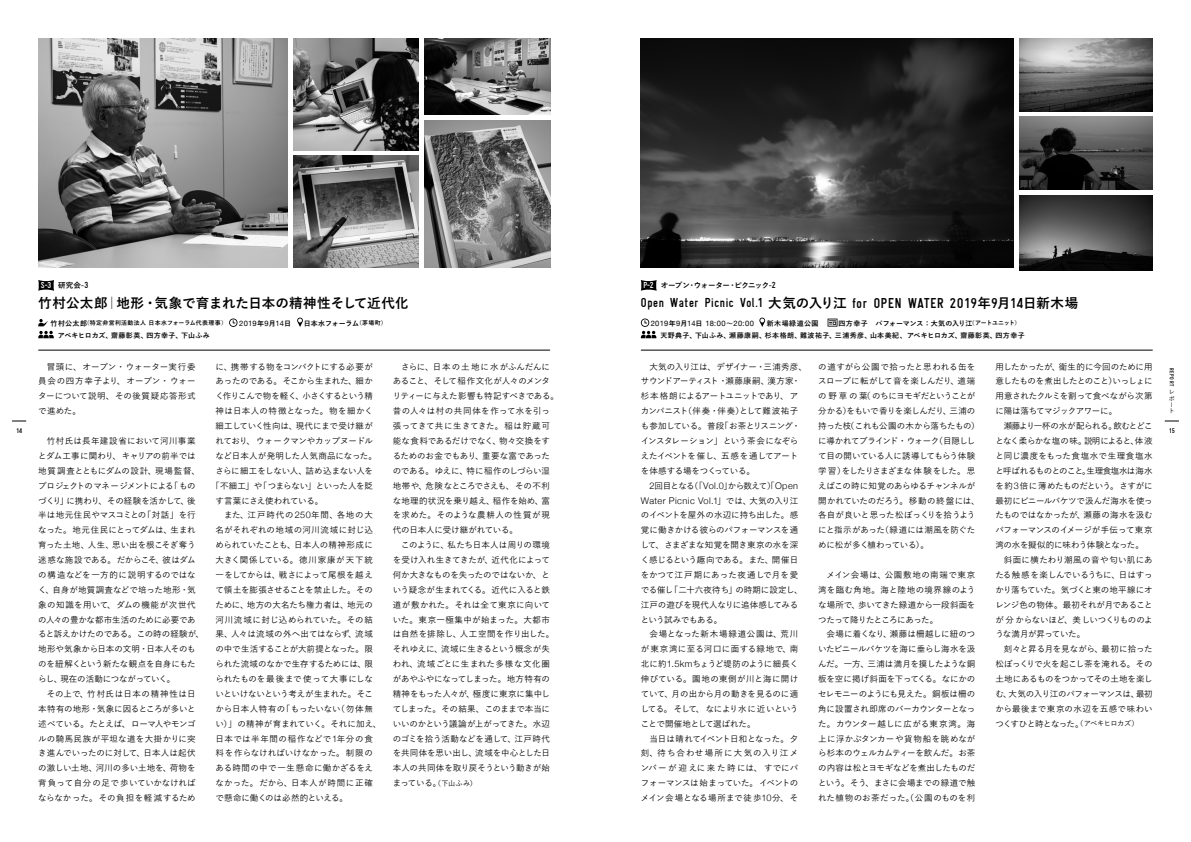
<style>
.page{position:relative;width:1191px;height:842px;background:#fff}
.page>*{position:absolute;margin:0;border:0;box-sizing:border-box;transform-origin:0 0}
.t1{font:13.5px "Gliscor Gothic";letter-spacing:.045em;color:#000}
.t2{font:700 13.5px "Yu Go";letter-spacing:.015em;color:#000}
.t3{font:300 9.2px "Helvetica Neue";letter-spacing:.05em;color:#000}
.t4{font:9px "Gliscor Gothic";color:#fff}
.t5{font:500 8.5px/14.9px "Yu Go";letter-spacing:-.015em;color:#000;text-align:justify}
.t6{font:500 8.5px "Yu Go";letter-spacing:-.04em;color:#000}
.t7{font:500 8.5px "Yu Go";letter-spacing:.005em;color:#000}
.t8{font:500 8.5px "Yu Go";letter-spacing:.04em;color:#000}
.t9{font:500 8.5px "Yu Go";letter-spacing:.065em;color:#000}
.t10{font:500 8.5px "Yu Go";letter-spacing:-.09em;color:#000}
.t11{font:500 8.5px "Yu Go";letter-spacing:-.06em;color:#000}
.t12{font:500 8.5px "Yu Go";letter-spacing:-.05em;color:#000}
.t13{font:500 8.5px "Yu Go";letter-spacing:.015em;color:#000}
.t14{font:500 8.5px "Yu Go";letter-spacing:.09em;color:#000}
.t15{font:500 8.5px "Yu Go";letter-spacing:.02em;color:#000}
.t16{font:500 8.5px "Yu Go";letter-spacing:.075em;color:#000}
.t17{font:500 8.5px "Yu Go";letter-spacing:.01em;color:#000}
.t18{font:7.6px "Helvetica Neue";letter-spacing:.045em;color:#000}
.t19{font:700 7.5px "Yu Go";letter-spacing:-.075em;color:#000}
.t20{font:700 7px/12.2px "Yu Go";letter-spacing:.05em;color:#000}
.t21{font:700 7px "Yu Go";color:#000}
.t22{font:7px "Gliscor Gothic";color:#000}
.t23{font:6px "Gliscor Gothic";letter-spacing:.135em;color:#000}
.t24{font:500 6px/6.3px "Yu Go";color:#000}
.t25{font:700 5.9px "Yu Go";letter-spacing:.055em;color:#000}
.s1{font-family:"Helvetica Neue";font-weight:400;font-size:8.1px}
.s2{font-family:"Gliscor Gothic";font-weight:400;font-size:9.2px}
.s3{font-family:"Yu Go";font-weight:700}
.s4{font-size:14.9px}
.s5{font-family:"Yu Go";font-weight:700;font-size:7px}
.s6{font-size:7px}
.s7{font-family:"Helvetica Neue";font-weight:400;font-size:7.6px}
.s8{font-size:5.9px}
.s9{font-family:"Helvetica Neue";font-weight:300;font-size:9.2px}
.s10{font-family:"Yu Go";font-weight:500;font-size:8.5px}
.s11{font-size:7.2px}
</style>
<div class="page">
<svg style="left:1164px;top:421px;width:15px;height:1px"></svg>
<svg style="left:12px;top:421px;width:14px;height:1px"></svg>
<hr style="left:38px;top:350px;width:512px;height:1px;background:#000">
<svg style="left:229px;top:318px;width:8px;height:9px"></svg>
<svg style="left:297px;top:318px;width:6px;height:9px"></svg>
<svg style="left:38px;top:319px;width:16px;height:19px"></svg>
<svg style="left:641px;top:318px;width:15px;height:20px"></svg>
<svg style="left:759px;top:318px;width:6px;height:9px"></svg>
<img style="left:641px;top:38px;width:372px;height:230px">
<img style="left:1019px;top:38px;width:133px;height:73px">
<img style="left:1019px;top:117px;width:133px;height:72px">
<img style="left:1019px;top:195px;width:133px;height:76px">
<hr style="left:641px;top:350px;width:511px;height:1px;background:#000">
<img style="left:38px;top:38px;width:250px;height:230px">
<img style="left:293px;top:38px;width:126px;height:112px">
<img style="left:424px;top:120px;width:126px;height:148px">
<img style="left:424px;top:38px;width:126px;height:77px">
<img style="left:293px;top:156px;width:126px;height:112px">
<svg style="left:827px;top:319px;width:10px;height:8px"></svg>
<div style="left:38px;top:280px;width:16px;height:11px;background:#000"></div>
<div style="left:641px;top:280px;width:15px;height:11px;background:#000"></div>
<p class="t22" style="left:16px;top:426px;width:7px">14</p>
<p class="t19" style="left:660px;top:281px;width:117px">オープン・ウォーター・ピクニック<span class="s1">-</span><span class="s2">2</span></p>
<h1 class="t1" style="left:641px;top:295px;width:439px">Open Water Picnic Vol.1 <span class="s3">大気の入り江</span> <span class="s4">for OPEN WATER 2019</span><span class="s3">年</span><span class="s4">9</span><span class="s3">月</span><span class="s4">14</span><span class="s3">日新木場</span></h1>
<p class="t18" style="left:650px;top:317px;width:105px">2019<span class="s5">年</span>9<span class="s5">月</span>14<span class="s5">日</span> 18:00<span class="s5">～</span>20:00</p>
<p class="t19" style="left:58px;top:281px;width:32px">研究会<span class="s1">-</span><span class="s2">3</span></p>
<h1 class="t2" style="left:38px;top:295px;width:372px">竹村公太郎｜地形・気象で育まれた日本の精神性そして近代化</h1>
<p class="t25" style="left:51px;top:320px;width:178px"><span class="s6">竹村公太郎</span>（特定非営利活動法人日本水フォーラム代表理事）</p>
<p class="t21" style="left:239px;top:319px;width:149px"><span class="s7">2019</span>年<span class="s7">9</span>月<span class="s7">14</span>日　 日本水フォーラム<span class="s8">（茅場町）</span></p>
<p class="t20" style="left:38px;top:329px;width:173px">　　 アベキヒロカズ、齋藤彰英、四方幸子、下山ふみ</p>
<p class="t4" style="left:41px;top:280px;width:12px">S-3</p>
<p class="t4" style="left:643px;top:280px;width:12px">P-2</p>
<p class="t20" style="left:641px;top:317px;width:385px;text-indent:126px">新木場緑道公園 　　四方幸子　パフォーマンス：大気の入り江<span class="s8">（アートユニット）</span>　　 天野典子、下山ふみ、瀬藤康嗣、杉本格朗、難波祐子、三浦秀彦、山本美紀、アベキヒロカズ、齋藤彰英、四方幸子</p>
<p class="t5" style="left:641px;top:358px;width:168px;text-align:left;text-indent:8px">大気の入り江は、デザイナー・三浦秀彦、サウンドアーティスト・瀬藤康嗣、漢方家・杉本格朗によるアートユニットであり、アカンパニスト（伴奏・伴奏）として難波祐子も参加している。普段「お茶とリスニング・インスタレーション」という茶会になぞらえたイベントを催し、五感を通してアートを体感する場をつくっている。</p>
<p class="t10" style="left:649px;top:478px;width:150px"><span class="s9">2</span>回目となる（「<span class="s9">Vol.0</span>」から数えて）「<span class="s9">Open</span></p>
<p class="t3" style="left:641px;top:493px;width:159px">Water Picnic Vol.1<span class="s10">」では、大気の入り江</span></p>
<p class="t5" style="left:641px;top:507px;width:163px;text-align:left">のイベントを屋外の水辺に持ち出した。感覚に働きかける彼らのパフォーマンスを通して、さまざまな知覚を開き東京の水を深く感じるという趣向である。また、開催日をかつて江戸期にあった夜通しで月を愛でる催し「二十六夜待ち」の時期に設定し、江戸の遊びを現代人なりに追体感してみるという試みでもある。</p>
<p class="t5" style="left:641px;top:626px;width:159px;text-indent:9px">会場となった新木場緑道公園は、荒川が東京湾に至る河口に面する緑地で、南北に約<span class="s9">1.5km</span>ちょうど堤防のように細長く伸びている。園地の東側が川と海に開けていて、月の出から月の動きを見るのに適してる。そして、なにより水に近いということで開催地として選ばれた。</p>
<p class="t5" style="left:641px;top:730px;width:159px;text-indent:8px">当日は晴れてイベント日和となった。夕刻、待ち合わせ場所に大気の入り江メンバーが迎えに来た時には、すでにパフォーマンスは始まっていた。イベントのメイン会場となる場所まで徒歩<span class="s9">10</span>分、そ</p>
<p class="t5" style="left:38px;top:358px;width:159px;text-indent:8px">冒頭に、オープン・ウォーター実行委員会の四方幸子より、オープン・ウォーターについて説明、その後質疑応答形式で進めた。</p>
<p class="t5" style="left:38px;top:432px;width:167px;text-align:left;text-indent:8px">竹村氏は長年建設省において河川事業とダム工事に関わり、キャリアの前半では地質調査とともにダムの設計、現場監督、プロジェクトのマネージメントによる「ものづくり」に携わり、その経験を活かして、後半は地元住民やマスコミとの「対話」を行なった。地元住民にとってダムは、生まれ育った土地、人生、思い出を根こそぎ奪う迷惑な施設である。だからこそ、彼はダムの構造などを一方的に説明するのではなく、自身が地質調査などで培った地形・気象の知識を用いて、ダムの機能が次世代の人々の豊かな都市生活のために必要であると訴えかけたのである。この時の経験が、地形や気象から日本の文明・日本人そのものを紐解くという新たな観点を自身にもたらし、現在の活動につながっていく。</p>
<p class="t5" style="left:38px;top:685px;width:159px;text-indent:8px">その上で、竹村氏は日本の精神性は日本特有の地形・気象に因るところが多いと述べている。たとえば、ローマ人やモンゴルの騎馬民族が平坦な道を大掛かりに突き進んでいったのに対して、日本人は起伏の激しい土地、河川の多い土地を、荷物を背負って自分の足で歩いていかなければならなかった。その負担を軽減するため</p>
<p class="t5" style="left:995px;top:358px;width:159px">用したかったが、衛生的に今回のために用意したものを煮出したとのこと）いっしょに用意されたクルミを割って食べながら次第に陽は落ちてマジックアワーに。</p>
<p class="t5" style="left:995px;top:417px;width:159px;text-indent:8px">瀬藤より一杯の水が配られる。飲むとどことなく柔らかな塩の味。説明によると、体液と同じ濃度をもった食塩水で生理食塩水と呼ばれるものとのこと。生理食塩水は海水を約<span class="s9">3</span>倍に薄めたものだという。さすがに最初にビニールバケツで汲んだ海水を使ったものではなかったが、瀬藤の海水を汲むパフォーマンスのイメージが手伝って東京湾の水を擬似的に味わう体験となった。</p>
<p class="t5" style="left:995px;top:551px;width:159px;text-indent:8px">斜面に横たわり潮風の音や匂い肌にあたる触感を楽しんでいるうちに、日はすっかり落ちていた。気づくと東の地平線にオレンジ色の物体。最初それが月であることが分からないほど、美しいつくりもののような満月が昇っていた。</p>
<p class="t5" style="left:995px;top:641px;width:159px;text-indent:8px">刻々と昇る月を見ながら、最初に拾った松ぼっくりで火を起こし茶を淹れる。その土地にあるものをつかってその土地を楽しむ、大気の入り江のパフォーマンスは、最初から最後まで東京の水辺を五感で味わいつくすひと時となった。<span class="s11">（アベキヒロカズ）</span></p>
<p class="t5" style="left:818px;top:358px;width:163px;text-align:left">の道すがら公園で拾ったと思われる缶をスロープに転がして音を楽しんだり、道端の野草の葉（のちにヨモギだということが分かる）をもいで香りを楽しんだり、三浦の持った枝（これも公園の木から落ちたもの）に導かれてブラインド・ウォーク（目隠しして目の開いている人に誘導してもらう体験学習）をしたりさまざまな体験をした。思えばこの時に知覚のあらゆるチャンネルが開かれていたのだろう。移動の終盤には、各自が良いと思った松ぼっくりを拾うようにと指示があった（緑道には潮風を防ぐために松が多く植わっている）。</p>
<p class="t5" style="left:818px;top:566px;width:159px;text-indent:8px">メイン会場は、公園敷地の南端で東京湾を臨む角地。海と陸地の境界線のような場所で、歩いてきた緑道から一段斜面をつたって降りたところにあった。</p>
<p class="t5" style="left:818px;top:626px;width:159px;text-indent:8px">会場に着くなり、瀬藤は柵越しに紐のついたビニールバケツを海に垂らし海水を汲んだ。一方、三浦は満月を摸したような銅板を空に掲げ斜面を下ってくる。なにかのセレモニーのようにも見えた。銅板は柵の角に設置され即席のバーカウンターとなった。カウンター越しに広がる東京湾。海上に浮かぶタンカーや貨物船を眺めながら杉本のウェルカムティーを飲んだ。お茶の内容は松とヨモギなどを煮出したものだという。そう、まさに会場までの緑道で触れた植物のお茶だった。（公園のものを利</p>
<p class="t6" style="left:215px;top:359px;width:159px">に、携帯する物をコンパクトにする必要が</p>
<p class="t5" style="left:215px;top:373px;width:159px">あったのである。そこから生まれた、細か</p>
<p class="t11" style="left:215px;top:388px;width:159px">く作りこんで物を軽く、小さくするという精</p>
<p class="t8" style="left:215px;top:403px;width:159px">神は日本人の特徴となった。物を細かく</p>
<p class="t7" style="left:215px;top:418px;width:159px">細工していく性向は、現代にまで受け継が</p>
<p class="t5" style="left:215px;top:432px;width:159px">れており、ウォークマンやカップヌードル</p>
<p class="t7" style="left:215px;top:448px;width:163px">など日本人が発明した人気商品になった。</p>
<p class="t5" style="left:215px;top:462px;width:159px">さらに細工をしない人、詰め込まない人を</p>
<p class="t6" style="left:211px;top:478px;width:163px">「不細工」や「つまらない」といった人を貶</p>
<p class="t5" style="left:215px;top:492px;width:109px">す言葉にさえ使われている。</p>
<p class="t14" style="left:224px;top:507px;width:150px">また、江戸時代の<span class="s9">250</span>年間、各地の大</p>
<p class="t8" style="left:215px;top:522px;width:159px">名がそれぞれの地域の河川流域に封じ込</p>
<p class="t5" style="left:215px;top:536px;width:159px">められていたことも、日本人の精神形成に</p>
<p class="t9" style="left:215px;top:552px;width:159px">大きく関係している。徳川家康が天下統</p>
<p class="t6" style="left:215px;top:567px;width:159px">一をしてからは、戦さによって尾根を越え</p>
<p class="t12" style="left:215px;top:582px;width:159px">て領土を膨張させることを禁止した。その</p>
<p class="t7" style="left:215px;top:597px;width:159px">ために、地方の大名たち権力者は、地元の</p>
<p class="t15" style="left:215px;top:611px;width:159px">河川流域に封じ込められていた。その結</p>
<p class="t13" style="left:215px;top:626px;width:159px">果、人々は流域の外へ出てはならず、流域</p>
<p class="t6" style="left:215px;top:641px;width:159px">の中で生活することが大前提となった。限</p>
<p class="t5" style="left:215px;top:655px;width:159px">られた流域のなかで生存するためには、限</p>
<p class="t5" style="left:215px;top:670px;width:159px">られたものを最後まで使って大事にしな</p>
<p class="t5" style="left:215px;top:685px;width:159px">いといけないという考えが生まれた。そこ</p>
<p class="t5" style="left:215px;top:700px;width:159px">から日本人特有の「もったいない（勿体無</p>
<p class="t5" style="left:215px;top:715px;width:167px">い）」の精神が育まれていく。それに加え、</p>
<p class="t16" style="left:215px;top:730px;width:159px">日本では半年間の稲作などで<span class="s9">1</span>年分の食</p>
<p class="t17" style="left:215px;top:745px;width:159px">料を作らなければいけなかった。制限の</p>
<p class="t8" style="left:215px;top:760px;width:159px">ある時間の中で一生懸命に働かざるをえ</p>
<p class="t9" style="left:215px;top:775px;width:159px">なかった。だから、日本人が時間に正確</p>
<p class="t5" style="left:215px;top:789px;width:134px">で懸命に働くのは必然的といえる。</p>
<p class="t5" style="left:393px;top:358px;width:168px;text-align:left;text-indent:8px">さらに、日本の土地に水がふんだんにあること、そして稲作文化が人々のメンタリティーに与えた影響も特記すべきである。昔の人々は村の共同体を作って水を引っ張ってきて共に生きてきた。稲は貯蔵可能な食料であるだけでなく、物々交換をするためのお金でもあり、重要な富であったのである。ゆえに、特に稲作のしづらい湿地帯や、危険なところでさえも、その不利な地理的状況を乗り越え、稲作を始め、富を求めた。そのような農耕人の性質が現代の日本人に受け継がれている。</p>
<p class="t5" style="left:393px;top:536px;width:163px;text-align:left;text-indent:8px">このように、私たち日本人は周りの環境を受け入れ生きてきたが、近代化によって何か大きなものを失ったのではないか、という疑念が生まれてくる。近代に入ると鉄道が敷かれた。それは全て東京に向いていた。東京一極集中が始まった。大都市は自然を排除し、人工空間を作り出した。それゆえに、流域に生きるという概念が失われ、流域ごとに生まれた多様な文化圏があやふやになってしまった。地方特有の精神をもった人々が、極度に東京に集中してしまった。その結果、このままで本当にいいのかという議論が上がってきた。水辺のゴミを拾う活動などを通して、江戸時代を共同体を思い出し、流域を中心とした日本人の共同体を取り戻そうという動きが始まっている。<span class="s11">（下山ふみ）</span></p>
<p class="t23" style="left:1175px;top:368px;width:20px;rotate:90deg">REPORT</p>
<p class="t24" style="left:1168px;top:388px;width:7px">レポート</p>
<p class="t22" style="left:1168px;top:426px;width:7px">15</p>
</div>
